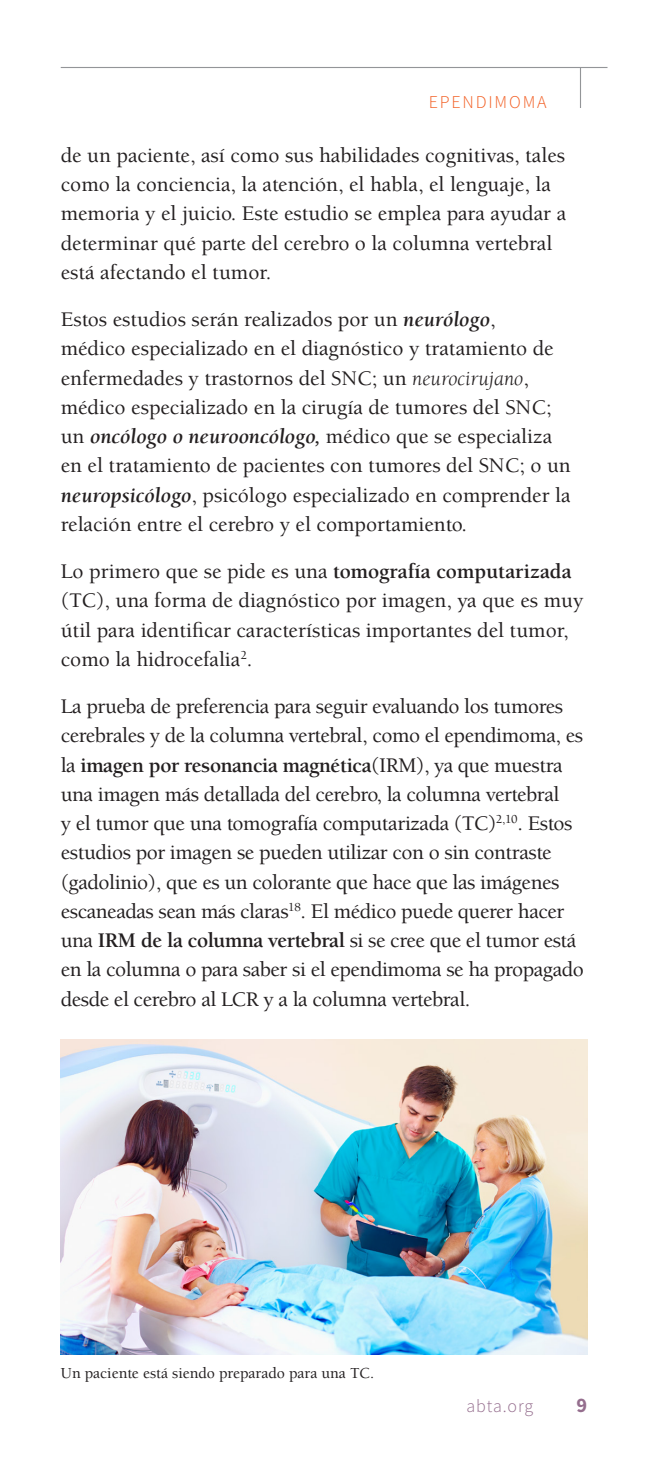
<style>
.page{position:relative;width:648px;height:1458px;background:#fff}
.page>*{position:absolute;margin:0;border:0;box-sizing:border-box;transform-origin:0 0}
.Body_ES{font:500 21.38px/29.2px "Berkeley Pro";color:#231f20}
.Body_ES-2{font:500 21.38px/29.2px "Berkeley Pro";letter-spacing:-.02em;color:#231f20}
.t1{font:20.25px "Source Sans Variable";color:#956e8e}
.t2{font:18px "Source Sans Variable";letter-spacing:.1em;color:#f25d21}
.t3{font:18px "Source Sans Variable";letter-spacing:.05em;color:#956e8e}
.Captions_ES{font:500 15.75px "Berkeley Pro";color:#231f20}
.s1{font-weight:700;font-style:italic}
.s2{font-family:"Berkeley";font-weight:400;font-style:italic}
.s3{font-weight:700}
</style>
<div class="page">
<hr style="left:61px;top:67px;width:547px;height:1px;background:#939598">
<hr style="left:580px;top:68px;width:1px;height:40px;background:#939598">
<img style="left:61px;top:1039px;width:527px;height:316px">
<p class="t2" style="left:429px;top:91px;width:120px">EPENDIMOMA</p>
<p class="Body_ES" style="left:61px;top:141px;width:507px">de un paciente, así como sus habilidades cognitivas, tales como la conciencia, la atención, el habla, el lenguaje, la memoria y el juicio. Este estudio se emplea para ayudar a determinar qué parte del cerebro o la columna vertebral está afectando el tumor.</p>
<p class="Body_ES" style="left:61px;top:305px;width:512px">Estos estudios serán realizados por un <span class="s1">neurólogo</span>,<br>médico especializado en el diagnóstico y tratamiento de enfermedades y trastornos del SNC; un <span class="s2">neurocirujano</span>, médico especializado en la cirugía de tumores del SNC; un <span class="s1">oncólogo o neurooncólogo,</span> médico que se especializa en el tratamiento de pacientes con tumores del SNC; o un <span class="s1">neuropsicólogo</span>, psicólogo especializado en comprender la relación entre el cerebro y el comportamiento.</p>
<p class="Body_ES" style="left:61px;top:557px;width:524px">Lo primero que se pide es una <span class="s3">tomografía computarizada </span>(TC), una forma de diagnóstico por imagen, ya que es muy útil para identificar características importantes del tumor, como la hidrocefalia<sup>2</sup>.</p>
<p class="Body_ES-2" style="left:61px;top:692px;width:525px">La prueba de preferencia para seguir evaluando los tumores cerebrales y de la columna vertebral, como el ependimoma, es la <span class="s3">imagen por resonancia magnética</span>(IRM), ya que muestra una imagen más detallada del cerebro, la columna vertebral<br>y el tumor que una tomografía computarizada (TC)<sup>2,10</sup>. Estos estudios por imagen se pueden utilizar con o sin contraste (gadolinio), que es un colorante que hace que las imágenes escaneadas sean más claras<sup>18</sup>. El médico puede querer hacer una <span class="s3">IRM de la columna vertebral</span> si se cree que el tumor está en la columna o para saber si el ependimoma se ha propagado desde el cerebro al LCR y a la columna vertebral.</p>
<p class="Captions_ES" style="left:61px;top:1364px;width:315px">Un paciente está siendo preparado para una TC.</p>
<p class="t3" style="left:467px;top:1395px;width:68px">abta.org</p>
<p class="t1" style="left:577px;top:1393px;width:12px">9</p>
</div>
